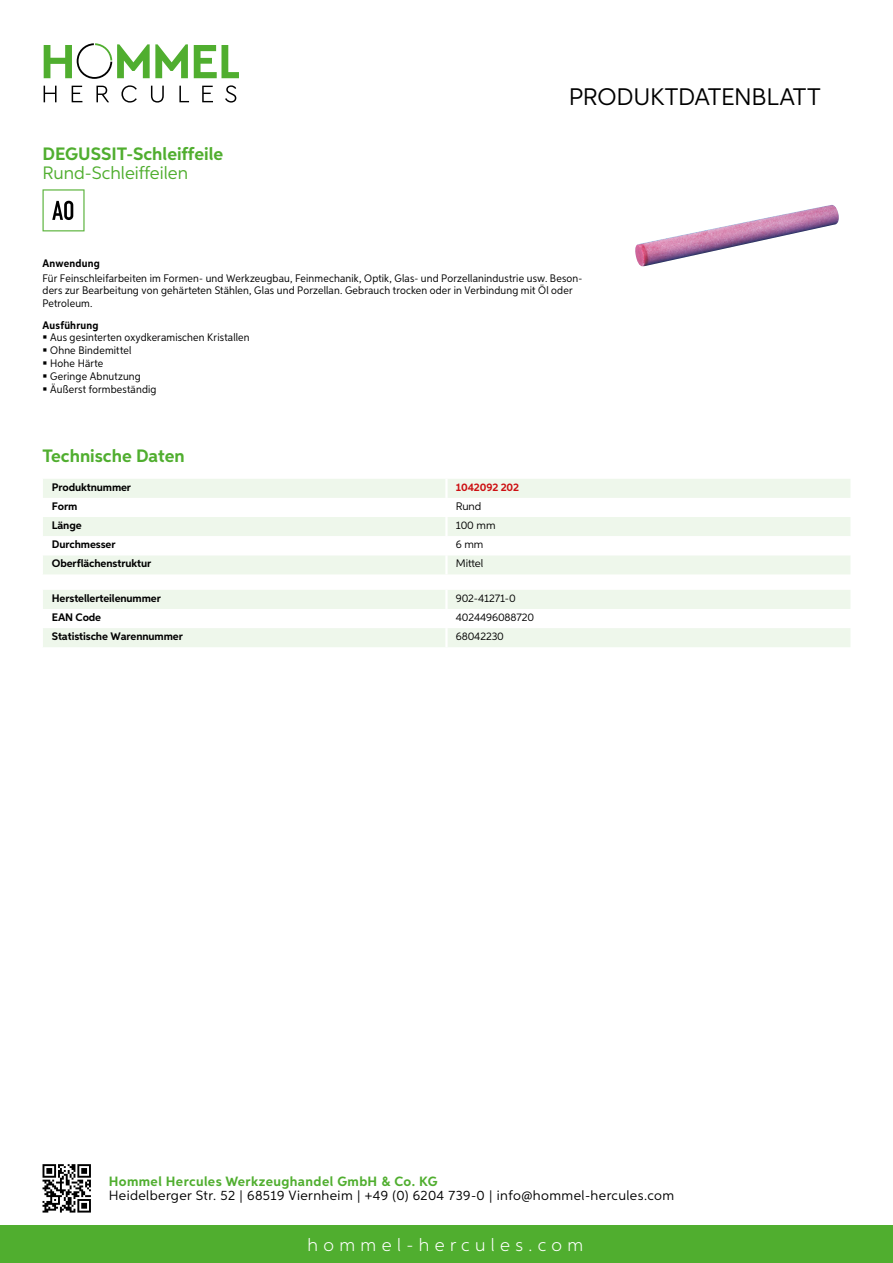
<style>
.page{position:relative;width:893px;height:1263px;background:#fff}
.page>*{position:absolute;margin:0;border:0;box-sizing:border-box;transform-origin:0 0}
.t1{font:24px "Aspira";letter-spacing:-.01em;color:#000}
.t2{font:700 18px "Aspira";color:#50ae2f}
.t3{font:300 18px "Aspira";letter-spacing:.3em;color:#fff}
.t4{font:18px "Aspira";color:#50ae2f}
.t5{font:13.5px "Aspira";letter-spacing:.03em;color:#000}
.t6{font:700 13.5px "Aspira";letter-spacing:.03em;color:#50ae2f}
.t7{font:10.95px/12.8px "Aspira Nar";letter-spacing:.015em;color:#000}
.t8{font:700 10.95px "Aspira";letter-spacing:-.01em;color:#000}
.t9{font:10.95px "Aspira";letter-spacing:-.01em;color:#000}
.t10{font:700 10.95px "Aspira Nar";letter-spacing:.02em;color:#000}
.t11{font:700 10.95px "Aspira";letter-spacing:-.01em;color:#cd1013}
</style>
<div class="page">
<div style="left:0;top:1226px;width:893px;height:37px;background:#50ae2f"></div>
<svg style="left:43px;top:1164px;width:48px;height:48px"></svg>
<svg style="left:194px;top:45px;width:45px;height:33px"></svg>
<svg style="left:44px;top:43px;width:144px;height:36px"></svg>
<svg style="left:44px;top:86px;width:13px;height:16px"></svg>
<svg style="left:72px;top:86px;width:10px;height:16px"></svg>
<svg style="left:96px;top:86px;width:13px;height:16px"></svg>
<svg style="left:121px;top:85px;width:16px;height:18px"></svg>
<svg style="left:151px;top:86px;width:13px;height:17px"></svg>
<svg style="left:179px;top:86px;width:10px;height:16px"></svg>
<svg style="left:202px;top:86px;width:11px;height:16px"></svg>
<svg style="left:225px;top:85px;width:11px;height:18px"></svg>
<div style="left:43px;top:479px;width:807px;height:95px;background:#eef7eb"></div>
<svg style="left:43px;top:498px;width:807px;height:57px"></svg>
<hr style="left:445px;top:479px;width:3px;height:19px;background:#fff">
<hr style="left:445px;top:498px;width:3px;height:19px;background:#fff">
<hr style="left:445px;top:517px;width:3px;height:19px;background:#fff">
<hr style="left:445px;top:536px;width:3px;height:19px;background:#fff">
<hr style="left:445px;top:555px;width:3px;height:19px;background:#fff">
<svg style="left:43px;top:590px;width:807px;height:57px"></svg>
<hr style="left:445px;top:628px;width:3px;height:19px;background:#fff">
<svg style="left:43px;top:189px;width:42px;height:42px"></svg>
<img style="left:635px;top:205px;width:204px;height:62px">
<h2 class="t2" style="left:43px;top:142px;width:182px">DEGUSSIT-Schleiffeile</h2>
<h2 class="t4" style="left:43px;top:162px;width:147px">Rund-Schleiffeilen</h2>
<h1 class="t1" style="left:569px;top:82px;width:253px">Produktdatenblatt</h1>
<p class="t10" style="left:43px;top:257px;width:59px">Anwendung</p>
<p class="t7" style="left:43px;top:273px;width:541px;line-height:12px">Für Feinschleifarbeiten im Formen- und Werkzeugbau, Feinmechanik, Optik, Glas- und Porzellanindustrie usw. Beson&shy;ders zur Bearbeitung von gehärteten Stählen, Glas und Porzellan. Gebrauch trocken oder in Verbindung mit Öl oder<br>Petroleum.</p>
<p class="t10" style="left:43px;top:318px;width:58px">Ausführung</p>
<p class="t7" style="left:50px;top:331px;width:201px">Aus gesinterten oxydkeramischen Kristallen<br>Ohne Bindemittel<br>Hohe Härte<br>Geringe Abnutzung<br>Äußerst formbeständig</p>
<h2 class="t2" style="left:43px;top:445px;width:144px">Technische Daten</h2>
<p class="t8" style="left:52px;top:480px;width:81px">Produktnummer</p>
<p class="t11" style="left:456px;top:480px;width:65px">1042092 202</p>
<p class="t8" style="left:52px;top:499px;width:27px">Form</p>
<p class="t9" style="left:456px;top:499px;width:27px">Rund</p>
<p class="t8" style="left:52px;top:518px;width:31px">Länge</p>
<p class="t9" style="left:456px;top:518px;width:41px">100 mm</p>
<p class="t8" style="left:52px;top:538px;width:65px">Durchmesser</p>
<p class="t9" style="left:456px;top:538px;width:29px">6 mm</p>
<p class="t8" style="left:52px;top:557px;width:101px">Oberflächenstruktur</p>
<p class="t9" style="left:456px;top:557px;width:29px">Mittel</p>
<p class="t8" style="left:52px;top:591px;width:111px">Herstellerteilenummer</p>
<p class="t9" style="left:456px;top:591px;width:61px">902-41271-0</p>
<p class="t8" style="left:52px;top:610px;width:51px">EAN Code</p>
<p class="t9" style="left:456px;top:610px;width:80px">4024496088720</p>
<p class="t8" style="left:52px;top:629px;width:132px">Statistische Warennummer</p>
<p class="t9" style="left:456px;top:630px;width:50px">68042230</p>
<p class="t6" style="left:109px;top:1172px;width:330px">Hommel Hercules Werkzeughandel GmbH &amp; Co. KG</p>
<p class="t5" style="left:109px;top:1187px;width:567px">Heidelberger Str. 52 | 68519 Viernheim | +49 (0) 6204 739-0 | info@hommel-hercules.com</p>
<h2 class="t3" style="left:307px;top:1234px;width:277px">hommel-hercules.com</h2>
</div>
